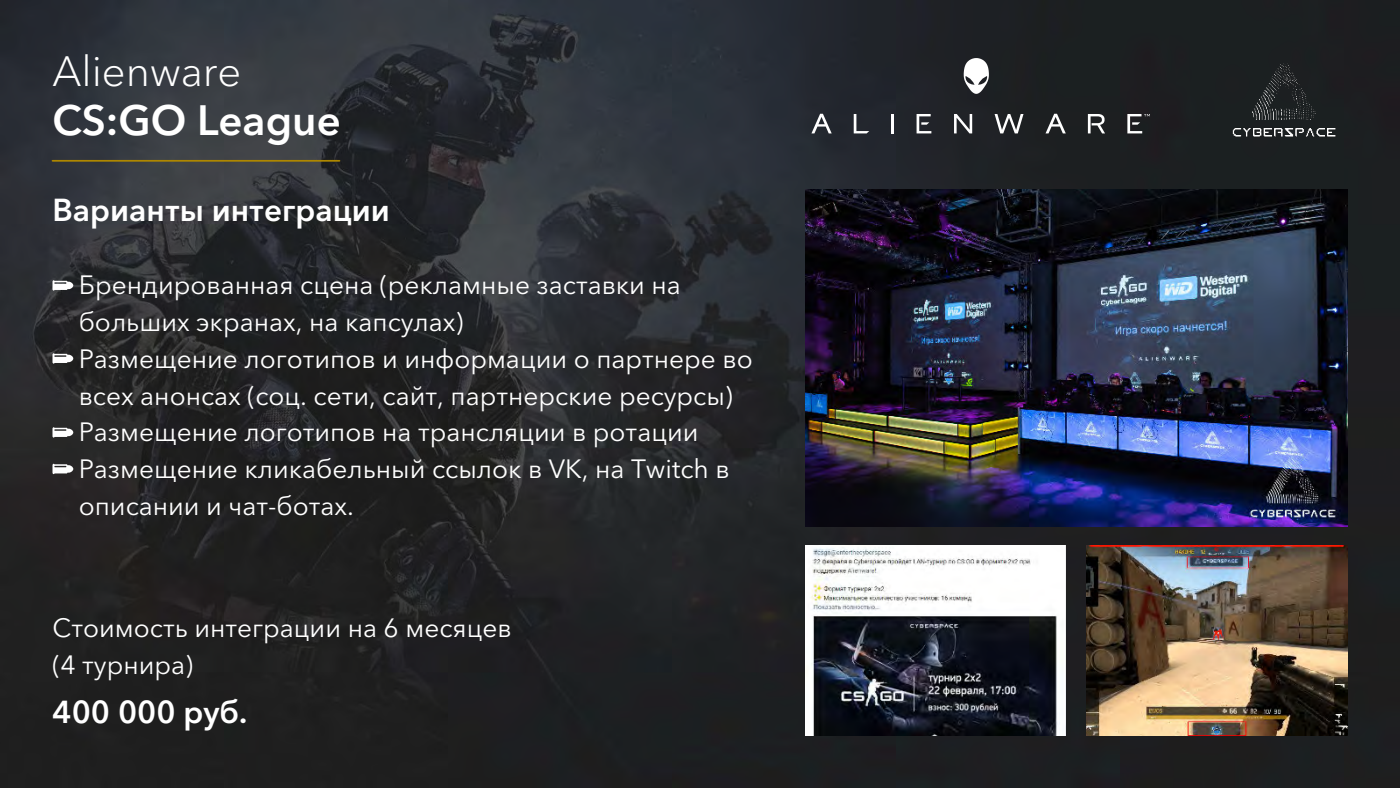
<style>
.page{position:relative;width:1400px;height:788px;background:#fff}
.page>*{position:absolute;margin:0;border:0;box-sizing:border-box;transform-origin:0 0}
.t1{font:600 42px "Avenir Next Cyr";color:#fff}
.t2{font:300 42px "Avenir Next Cyr";color:#fff}
.t3{font:600 31.5px "Avenir Next Cyr";color:#fff}
.t4{font:26.25px/36.8px "Avenir Next Cyr";color:#fff}
</style>
<div class="page">
<img style="left:0;top:0;width:1400px;height:788px">
<img style="left:1222px;top:52px;width:126px;height:97px">
<svg style="left:964px;top:58px;width:25px;height:36px"></svg>
<svg style="left:854px;top:114px;width:15px;height:19px"></svg>
<hr style="left:891px;top:114px;width:3px;height:19px;background:#fff">
<svg style="left:954px;top:114px;width:18px;height:19px"></svg>
<svg style="left:995px;top:114px;width:29px;height:19px"></svg>
<svg style="left:1088px;top:114px;width:17px;height:19px"></svg>
<svg style="left:811px;top:114px;width:21px;height:19px"></svg>
<svg style="left:1046px;top:114px;width:20px;height:19px"></svg>
<svg style="left:917px;top:114px;width:14px;height:19px"></svg>
<svg style="left:1127px;top:114px;width:23px;height:19px"></svg>
<hr style="left:52px;top:160px;width:288px;height:2px;background:#ae8700">
<img style="left:805px;top:189px;width:543px;height:337px">
<img style="left:805px;top:545px;width:261px;height:190px">
<img style="left:1087px;top:545px;width:261px;height:190px">
<svg style="left:53px;top:280px;width:20px;height:10px"></svg>
<svg style="left:53px;top:427px;width:20px;height:10px"></svg>
<svg style="left:53px;top:353px;width:20px;height:10px"></svg>
<svg style="left:53px;top:463px;width:20px;height:11px"></svg>
<h1 class="t2" style="left:52px;top:54px;width:190px">Alienware</h1>
<h1 class="t1" style="left:52px;top:103px;width:290px">CS:GO League</h1>
<p class="t3" style="left:52px;top:197px;width:339px">Варианты интеграции</p>
<p class="t4" style="left:79px;top:269px;width:675px">Брендированная сцена (рекламные заставки на больших экранах, на капсулах)<br>Размещение логотипов и информации о партнере во всех анонсах (соц. сети, сайт, партнерские ресурсы)<br>Размещение логотипов на трансляции в ротации Размещение кликабельный ссылок в VK, на Twitch в описании и чат-ботах.</p>
<p class="t4" style="left:52px;top:612px;width:461px">Стоимость интеграции на 6 месяцев (4 турнира)</p>
<p class="t3" style="left:52px;top:699px;width:196px">400 000 руб.</p>
</div>
